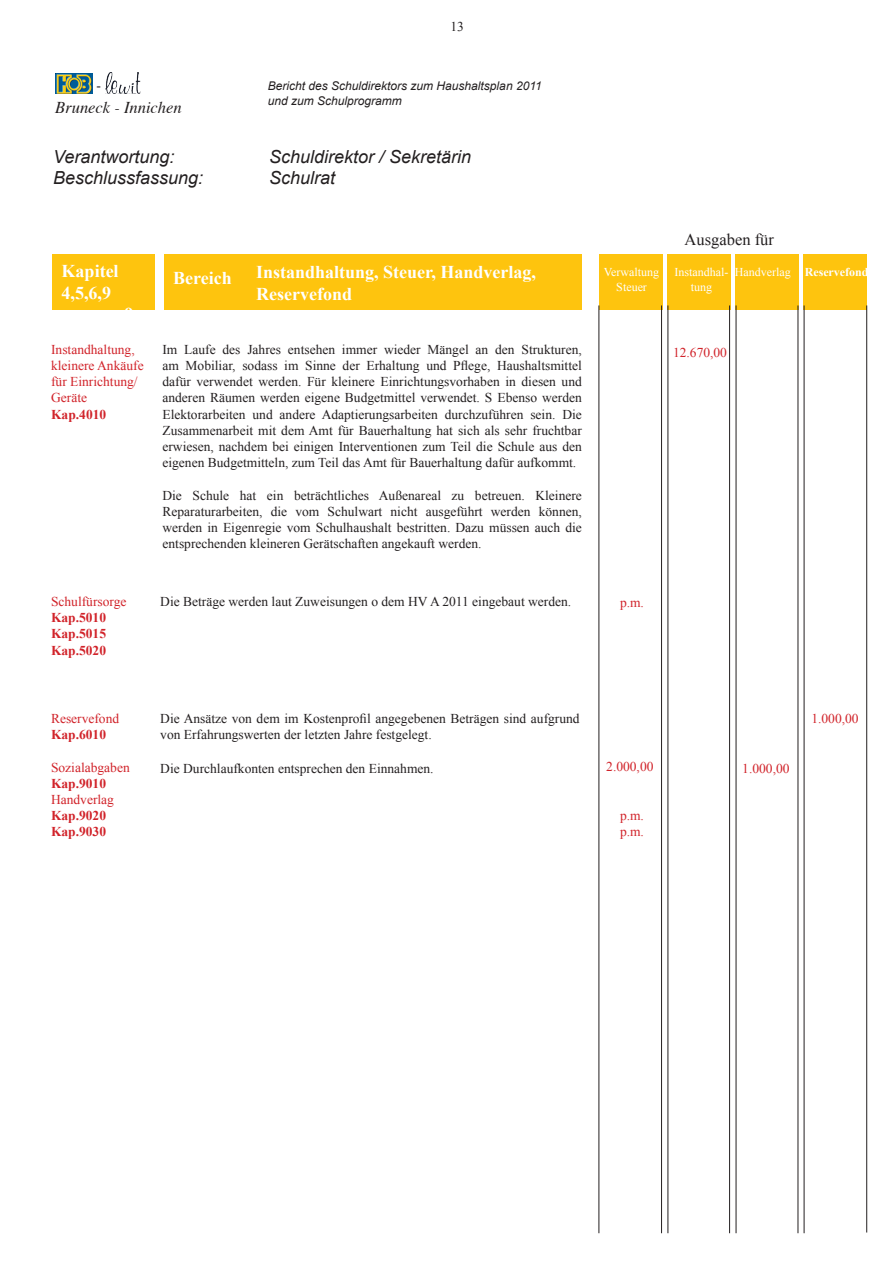
<style>
.page{position:relative;width:893px;height:1263px;background:#fff}
.page>*{position:absolute;margin:0;border:0;box-sizing:border-box;transform-origin:0 0}
.t1{font:700 18px/21.6px "Times New Roman";color:#fff}
.t2{font:italic 18px "Arial";color:#231f20}
.t3{font:italic 16.5px "Times";color:#231f20}
.t4{font:16.5px "Times New Roman";color:#231f20}
.t5{font:13.5px/16.2px "Times New Roman";color:#231f20;text-align:justify}
.t6{font:13.5px/16.2px "Times New Roman";color:#d1232a}
.t7{font:700 13.5px/16.2px "Times New Roman";color:#d1232a}
.t8{font:italic 12px/14.4px "Arial";color:#231f20}
.t9{font:12px/14.4px "Times New Roman";color:#fff;text-align:center}
.t10{font:700 12px "Times New Roman";color:#fff}
</style>
<div class="page">
<div style="left:164px;top:255px;width:418px;height:55px;background:#fec40e"></div>
<div style="left:599px;top:255px;width:64px;height:55px;background:#fec40e"></div>
<div style="left:667px;top:255px;width:64px;height:55px;background:#fec40e"></div>
<div style="left:735px;top:255px;width:63px;height:55px;background:#fec40e"></div>
<div style="left:803px;top:255px;width:64px;height:55px;background:#fec40e"></div>
<hr style="left:661px;top:305px;width:1px;height:928px;background:#231f20">
<hr style="left:667px;top:305px;width:1px;height:928px;background:#231f20">
<hr style="left:729px;top:305px;width:1px;height:928px;background:#231f20">
<hr style="left:736px;top:305px;width:1px;height:928px;background:#231f20">
<hr style="left:798px;top:305px;width:1px;height:928px;background:#231f20">
<hr style="left:804px;top:305px;width:1px;height:928px;background:#231f20">
<hr style="left:598px;top:305px;width:1px;height:928px;background:#231f20">
<hr style="left:866px;top:305px;width:1px;height:927px;background:#231f20">
<div style="left:52px;top:255px;width:102px;height:55px;background:#fec40e"></div>
<img style="left:56px;top:73px;width:36px;height:21px">
<img style="left:105px;top:73px;width:35px;height:21px">
<p class="t5" style="left:450px;top:18px;width:15px">13</p>
<p class="t5" style="left:97px;top:77px;width:6px">-</p>
<p class="t8" style="left:268px;top:79px;width:275px">Bericht des Schuldirektors zum Haushaltsplan 2011 und zum Schulprogramm</p>
<p class="t3" style="left:55px;top:93px;width:128px">Bruneck - Innichen</p>
<h1 class="t2" style="left:53px;top:146px;width:123px">Verantwortung:</h1>
<h1 class="t2" style="left:269px;top:146px;width:204px">Schuldirektor / Sekretärin</h1>
<h1 class="t2" style="left:53px;top:168px;width:152px">Beschlussfassung:</h1>
<h1 class="t2" style="left:269px;top:168px;width:68px">Schulrat</h1>
<h1 class="t1" style="left:62px;top:260px;width:59px">Kapitel<br>4,5,6,9</h1>
<h1 class="t1" style="left:125px;top:303px;width:10px">9</h1>
<p class="t6" style="left:51px;top:341px;width:94px">Instandhaltung, kleinere Ankäufe für Einrichtung/<br>Geräte</p>
<p class="t7" style="left:51px;top:406px;width:57px">Kap.4010</p>
<h1 class="t1" style="left:173px;top:267px;width:60px">Bereich</h1>
<p class="t4" style="left:685px;top:230px;width:91px">Ausgaben für</p>
<h1 class="t1" style="left:256px;top:261px;width:281px">Instandhaltung, Steuer, Handverlag,</h1>
<p class="t9" style="left:735px;top:265px;width:57px">Handverlag</p>
<h1 class="t1" style="left:256px;top:283px;width:97px">Reservefond</h1>
<p class="t9" style="left:604px;top:265px;width:57px">Verwaltung<br>Steuer</p>
<p class="t9" style="left:674px;top:265px;width:55px">Instandhal&shy;tung</p>
<p class="t10" style="left:805px;top:265px;width:65px">Reservefond</p>
<p class="t5" style="left:162px;top:341px;width:421px">Im Laufe des Jahres entsehen immer wieder Mängel an den Strukturen, am Mobiliar, sodass im Sinne der Erhaltung und Pflege, Haushaltsmittel dafür verwendet werden. Für kleinere Einrichtungsvorhaben in diesen und anderen Räumen werden eigene Budgetmittel verwendet. S Ebenso werden Elektorarbeiten und andere Adaptierungsarbeiten durchzuführen sein. Die Zusammenarbeit mit dem Amt für Bauerhaltung hat sich als sehr fruchtbar erwiesen, nachdem bei einigen Interventionen zum Teil die Schule aus den eigenen Budgetmitteln, zum Teil das Amt für Bauerhaltung dafür aufkommt.</p>
<p class="t5" style="left:162px;top:487px;width:421px">Die Schule hat ein beträchtliches Außenareal zu betreuen. Kleinere Reparaturarbeiten, die vom Schulwart nicht ausgeführt werden können, werden in Eigenregie vom Schulhaushalt bestritten. Dazu müssen auch die entsprechenden kleineren Gerätschaften angekauft werden.</p>
<p class="t6" style="left:673px;top:345px;width:55px">12.670,00</p>
<p class="t6" style="left:51px;top:593px;width:77px">Schulfürsorge</p>
<p class="t5" style="left:160px;top:593px;width:412px">Die Beträge werden laut Zuweisungen o dem HV A 2011 eingebaut werden.</p>
<p class="t7" style="left:51px;top:609px;width:57px;text-align:justify">Kap.5010<br>Kap.5015<br>Kap.5020</p>
<p class="t6" style="left:620px;top:594px;width:26px">p.m.</p>
<p class="t6" style="left:51px;top:710px;width:70px">Reservefond</p>
<p class="t7" style="left:51px;top:726px;width:57px">Kap.6010</p>
<p class="t6" style="left:51px;top:759px;width:80px">Sozialabgaben</p>
<p class="t7" style="left:51px;top:775px;width:57px">Kap.9010</p>
<p class="t6" style="left:51px;top:791px;width:64px">Handverlag</p>
<p class="t7" style="left:51px;top:807px;width:57px">Kap.9020<br>Kap.9030</p>
<p class="t5" style="left:160px;top:710px;width:421px">Die Ansätze von dem im Kostenprofil angegebenen Beträgen sind aufgrund von Erfahrungswerten der letzten Jahre festgelegt.</p>
<p class="t5" style="left:160px;top:760px;width:275px">Die Durchlaufkonten entsprechen den Einnahmen.</p>
<p class="t6" style="left:606px;top:758px;width:49px">2.000,00</p>
<p class="t6" style="left:620px;top:807px;width:26px">p.m. p.m.</p>
<p class="t6" style="left:742px;top:760px;width:49px">1.000,00</p>
<p class="t6" style="left:811px;top:710px;width:49px">1.000,00</p>
</div>
